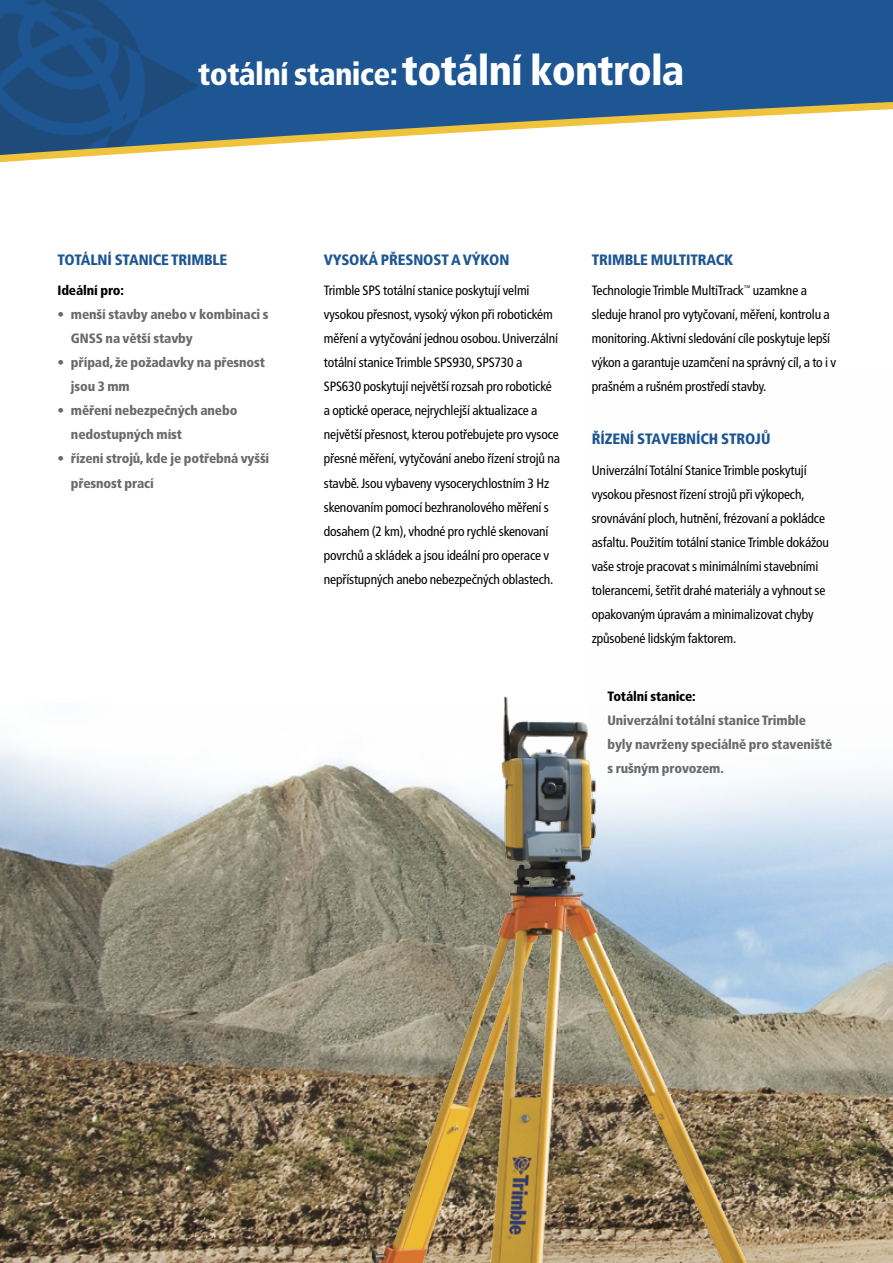
<style>
.page{position:relative;width:893px;height:1263px;background:#fff}
.page>*{position:absolute;margin:0;border:0;box-sizing:border-box;transform-origin:0 0}
.t1{font:900 condensed 31.5px "Frutiger LTCE";letter-spacing:-.02em;color:#fff}
.t2{font:900 condensed 15px "Frutiger LTCE";letter-spacing:-.01em;color:#1d5693}
.t3{font:900 condensed 15px "Frutiger LT Std";letter-spacing:-.01em;color:#1d5693}
.t4{font:condensed 13.5px/24px "Frutiger LTCE";letter-spacing:-.01em;color:#000}
.t5{font:900 condensed 13.5px/24px "Frutiger LTCE";letter-spacing:-.01em;color:#696a6c}
.t6{font:900 condensed 13.5px "Frutiger LT Std";letter-spacing:-.01em;color:#000}
.t7{font:900 condensed 13.5px "Frutiger LTCE";letter-spacing:-.01em;color:#000}
.s1{font-size:42px}
.s2{font-weight:700}
</style>
<div class="page">
<img style="left:0;top:0;width:893px;height:74px">
<svg style="left:0;top:74px;width:893px;height:89px;fill:#1e5693"></svg>
<img style="left:0;top:747px;width:361px;height:516px">
<img style="left:361px;top:696px;width:229px;height:567px">
<img style="left:590px;top:772px;width:303px;height:491px">
<h1 class="t1" style="left:198px;top:55px;width:488px">totální stanice: <span class="s1">totální kontrola</span></h1>
<p class="t2" style="left:57px;top:250px;width:171px">TOTÁLNÍ STANICE TRIMBLE</p>
<p class="t7" style="left:57px;top:283px;width:68px">Ideální pro:</p>
<p class="t5" style="left:71px;top:303px;width:199px;text-indent:-14px"><span class="s2">•</span> menší stavby anebo v kombinaci s<br>GNSS na větší stavby</p>
<p class="t5" style="left:71px;top:351px;width:196px;text-indent:-14px"><span class="s2">•</span> případ, že požadavky na přesnost jsou 3 mm</p>
<p class="t5" style="left:71px;top:399px;width:168px;text-indent:-14px"><span class="s2">•</span> měření nebezpečných anebo nedostupných míst</p>
<p class="t5" style="left:71px;top:447px;width:200px;text-indent:-14px"><span class="s2">•</span> řízení strojů, kde je potřebná vyšší přesnost prací</p>
<p class="t2" style="left:324px;top:250px;width:187px">VYSOKÁ PŘESNOST A VÝKON</p>
<p class="t4" style="left:324px;top:279px;width:238px">Trimble SPS totální stanice poskytují velmi vysokou přesnost, vysoký výkon při robotickém měření a vytyčování jednou osobou. Univerzální totální stanice Trimble SPS930, SPS730 a SPS630 poskytují největší rozsah pro robotické a optické operace, nejrychlejší aktualizace a největší přesnost, kterou potřebujete pro vysoce přesné měření, vytyčování anebo řízení strojů na stavbě. Jsou vybaveny vysocerychlostním 3 Hz skenovaním pomocí bezhranolového měření s dosahem (2 km), vhodné pro rychlé skenovaní povrchů a skládek a jsou ideální pro operace v nepřístupných anebo nebezpečných oblastech.</p>
<p class="t3" style="left:592px;top:250px;width:143px">TRIMBLE MULTITRACK</p>
<p class="t4" style="left:592px;top:279px;width:246px">Technologie Trimble MultiTrack<sup>™</sup> uzamkne a sleduje hranol pro vytyčovaní, měření, kontrolu a monitoring. Aktivní sledování cíle poskytuje lepší výkon a garantuje uzamčení na správný cíl, a to i v prašném a rušném prostředí stavby.</p>
<p class="t2" style="left:592px;top:430px;width:180px">ŘÍZENÍ STAVEBNÍCH STROJŮ</p>
<p class="t4" style="left:592px;top:458px;width:239px">Univerzální Totální Stanice Trimble poskytují vysokou přesnost řízení strojů při výkopech, srovnávání ploch, hutnění, frézovaní a pokládce asfaltu. Použitím totální stanice Trimble dokážou vaše stroje pracovat s minimálními stavebními tolerancemi, šetřit drahé materiály a vyhnout se opakovaným úpravám a minimalizovat chyby způsobené lidským faktorem.</p>
<p class="t6" style="left:607px;top:688px;width:90px">Totální stanice:</p>
<p class="t5" style="left:607px;top:708px;width:227px">Univerzální totální stanice Trimble byly navrženy speciálně pro staveniště s rušným provozem.</p>
</div>
